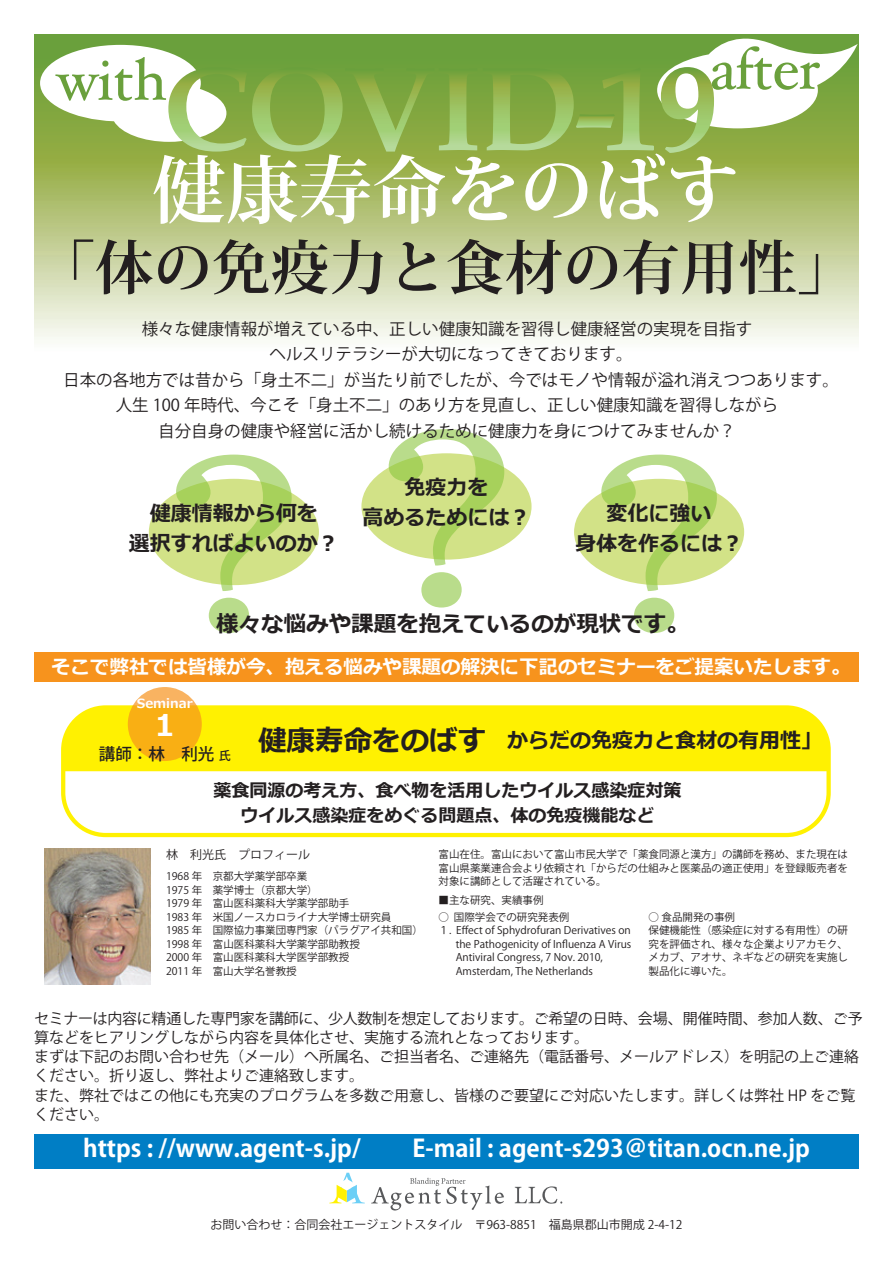
<style>
.page{position:relative;width:893px;height:1263px;background:#fff}
.page>*{position:absolute;margin:0;border:0;box-sizing:border-box;transform-origin:0 0}
.t1{font:700 73.5px "Koz Min Pr 6 N";color:#fff}
.t2{font:700 58.5px "Koz Min Pr 6 N";color:#231f20}
.t3{font:58.5px "Hoefler Text";letter-spacing:-.025em;color:#6aa03c}
.t4{font:700 30px "Meiryo";color:#fff}
.t5{font:700 24px "Koz Go Pr 6 N";color:#fff}
.t6{font:700 22.5px "Meiryo";color:#231f20}
.t7{font:700 21px/29.7px "Meiryo";color:#231f20;text-align:center}
.t8{font:700 19.5px "Meiryo";color:#fff}
.t9{font:700 18px/25.5px "Meiryo";color:#231f20;text-align:center}
.t10{font:16.5px/25.5px "Koz Go Pr 6 N";color:#231f20;text-align:center}
.t11{font:500 16.5px "Koz Go Pr 6 N";color:#231f20}
.t12{font:15px/19.2px "Koz Go Pr 6 N";color:#231f20}
.t13{font:700 12.75px "Meiryo";color:#fff}
.t14{font:12px "Koz Go Pro";color:#231f20}
.t15{font:12px "Koz Go Pr 6 N";color:#231f20}
.t16{font:10.5px/13.5px "Koz Go Pr 6 N";color:#231f20}
.s1{font-size:12px}
.s2{font-size:28.5px}
</style>
<div class="page">
<div style="left:66px;top:710px;width:760px;height:61px;background:#fff101"></div>
<svg style="left:34px;top:34px;width:825px;height:306px;background:#c1ce93"></svg>
<div style="left:361px;top:453px;width:171px;height:107px;background:#d2e287;border-radius:50%"></div>
<svg style="left:389px;top:429px;width:115px;height:136px"></svg>
<svg style="left:421px;top:572px;width:41px;height:35px"></svg>
<div style="left:34px;top:1134px;width:825px;height:34px;background:#007ec5"></div>
<svg style="left:329px;top:1173px;width:36px;height:30px"></svg>
<svg style="left:371px;top:1178px;width:133px;height:32px"></svg>
<svg style="left:515px;top:1186px;width:47px;height:18px"></svg>
<svg style="left:40px;top:45px;width:437px;height:107px"></svg>
<svg style="left:483px;top:34px;width:375px;height:119px"></svg>
<div style="left:574px;top:479px;width:170px;height:106px;background:#d2e287;border-radius:50%"></div>
<svg style="left:601px;top:455px;width:116px;height:136px"></svg>
<svg style="left:634px;top:598px;width:40px;height:35px"></svg>
<div style="left:149px;top:479px;width:170px;height:106px;background:#d2e287;border-radius:50%"></div>
<svg style="left:176px;top:455px;width:116px;height:136px"></svg>
<svg style="left:209px;top:598px;width:40px;height:35px"></svg>
<div style="left:34px;top:652px;width:825px;height:29px;background:#f7931d"></div>
<div style="left:61px;top:705px;width:770px;height:132px;border:4px solid #fff101;border-radius:43px"></div>
<svg style="left:128px;top:687px;width:74px;height:74px;background:#f9b023"></svg>
<img style="left:45px;top:849px;width:106px;height:136px">
<h2 class="t3" style="left:57px;top:45px;width:111px">with</h2>
<h2 class="t3" style="left:709px;top:34px;width:112px">after</h2>
<h1 class="t1" style="left:152px;top:149px;width:589px">健康寿命をのばす</h1>
<h2 class="t2" style="left:37px;top:235px;width:820px">「体の免疫力と食材の有用性」</h2>
<h3 class="t10" style="left:63px;top:316px;width:777px">様々な健康情報が増えている中、正しい健康知識を習得し健康経営の実現を目指す<br>ヘルスリテラシーが大切になってきております。<br>日本の各地方では昔から「身土不二」が当たり前でしたが、今ではモノや情報が溢れ消えつつあります。人生 100 年時代、今こそ「身土不二」のあり方を見直し、正しい健康知識を習得しながら<br>自分自身の健康や経営に活かし続けるために健康力を身につけてみませんか？</h3>
<h3 class="t7" style="left:129px;top:499px;width:211px">健康情報から何を<br>選択すればよいのか︖</h3>
<h3 class="t7" style="left:362px;top:474px;width:169px">免疫力を<br>高めるためには︖</h3>
<h3 class="t7" style="left:575px;top:499px;width:169px">変化に強い<br>身体を作るには︖</h3>
<h3 class="t6" style="left:216px;top:608px;width:474px">様々な悩みや課題を抱えているのが現状です。</h3>
<h3 class="t8" style="left:51px;top:653px;width:801px">そこで弊社では皆様が今、抱える悩みや課題の解決に下記のセミナーをご提案いたします。</h3>
<p class="t13" style="left:137px;top:695px;width:57px">Seminar</p>
<h3 class="t4" style="left:155px;top:704px;width:22px">1</h3>
<h3 class="t11" style="left:99px;top:745px;width:133px">講師：林　利光<span class="s1">氏</span></h3>
<h3 class="t7" style="left:258px;top:727px;width:565px"><span class="s2">健康寿命をのばす</span> からだの免疫力と食材の有用性」</h3>
<h3 class="t9" style="left:213px;top:778px;width:470px">薬食同源の考え方、食べ物を活用したウイルス感染症対策ウイルス感染症をめぐる問題点、体の免疫機能など</h3>
<p class="t15" style="left:166px;top:848px;width:145px">林　利光氏　プロフィール</p>
<p class="t16" style="left:166px;top:870px;width:258px">1968 年　京都大学薬学部卒業<br>1975 年　薬学博士（京都大学）<br>1979 年　富山医科薬科大学薬学部助手<br>1983 年　米国ノースカロライナ大学博士研究員<br>1985 年　国際協力事業団専門家（パラグアイ共和国）<br>1998 年　富山医科薬科大学薬学部助教授<br>2000 年　富山医科薬科大学医学部教授<br>2011 年　富山大学名誉教授</p>
<p class="t16" style="left:439px;top:848px;width:411px;text-align:justify">富山在住。富山において富山市民大学で「薬食同源と漢方」の講師を務め、また現在は富山県薬業連合会より依頼され「からだの仕組みと医薬品の適正使用」を登録販売者を対象に講師として活躍されている。</p>
<p class="t16" style="left:439px;top:910px;width:132px">○ 国際学会での研究発表例</p>
<p class="t16" style="left:456px;top:924px;width:177px;text-indent:-17px">１. Effect of Sphydrofuran Derivatives on the Pathogenicity of Influenza A Virus Antiviral Congress, 7 Nov. 2010, Amsterdam, The Netherlands</p>
<p class="t16" style="left:438px;top:893px;width:106px">■主な研究、実績事例</p>
<p class="t16" style="left:648px;top:910px;width:201px">○ 食品開発の事例<br>保健機能性（感染症に対する有用性）の研究を評価され、様々な企業よりアカモク、メカブ、アオサ、ネギなどの研究を実施し製品化に導いた。</p>
<p class="t12" style="left:34px;top:1009px;width:830px">セミナーは内容に精通した専門家を講師に、少人数制を想定しております。ご希望の日時、会場、開催時間、参加人数、ご予算などをヒアリングしながら内容を具体化させ、実施する流れとなっております。<br>まずは下記のお問い合わせ先（メール）へ所属名、ご担当者名、ご連絡先（電話番号、メールアドレス）を明記の上ご連絡ください。折り返し、弊社よりご連絡致します。<br>また、弊社ではこの他にも充実のプログラムを多数ご用意し、皆様のご要望にご対応いたします。詳しくは弊社 HP をご覧ください。</p>
<h3 class="t5" style="left:83px;top:1134px;width:279px">https : //www.agent-s.jp/</h3>
<h3 class="t5" style="left:412px;top:1134px;width:399px">E-mail : agent-s293＠titan.ocn.ne.jp</h3>
<p class="t14" style="left:210px;top:1217px;width:474px">お問い合わせ：合同会社エージェントスタイル　〒963-8851　福島県郡山市開成 2-4-12</p>
</div>
